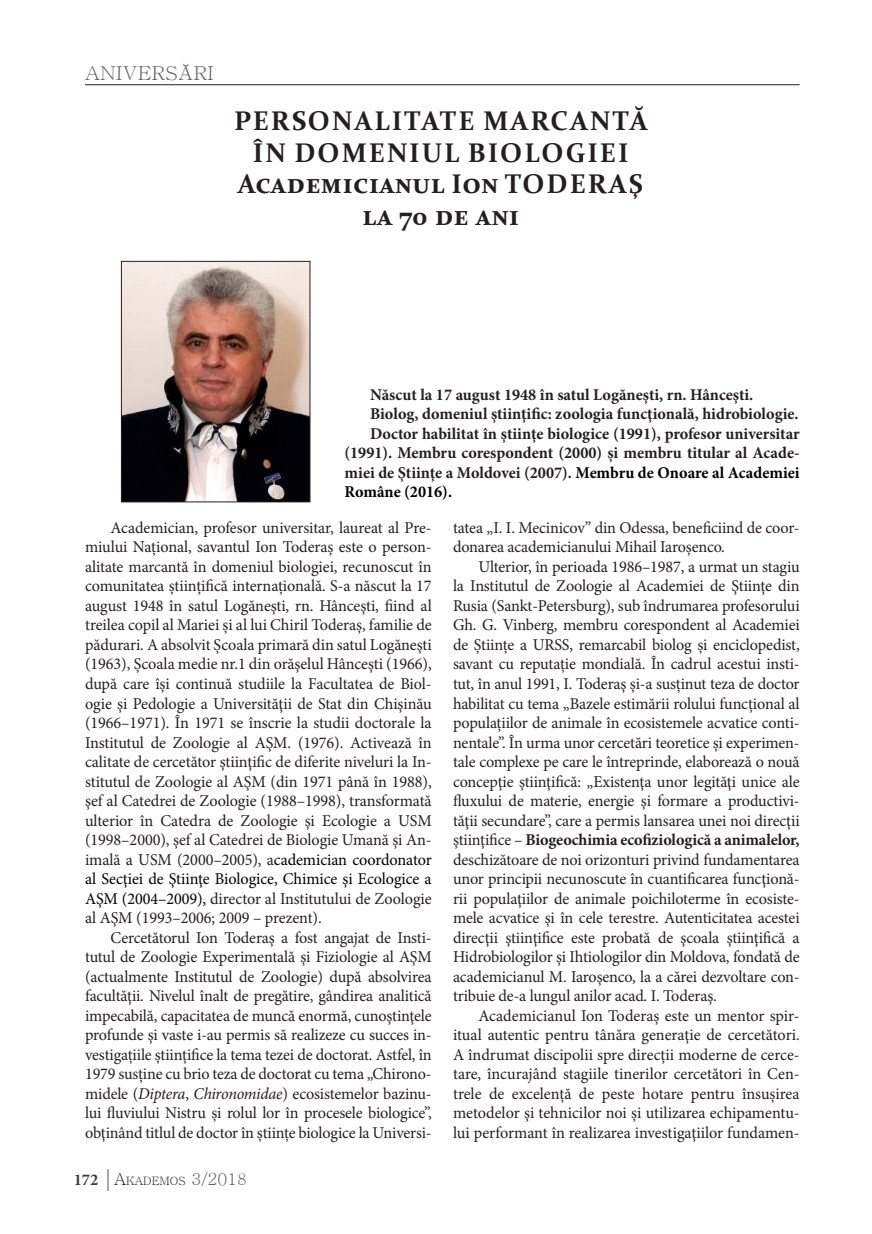
<style>
.page{position:relative;width:872px;height:1234px;background:#fff}
.page>*{position:absolute;margin:0;border:0;box-sizing:border-box;transform-origin:0 0}
.t1{font:700 27px/31.5px "Constantia";letter-spacing:.07em;color:#231f20;text-align:center}
.t2{font:19.2px "Batang";color:#636366;scale:1.06 1}
.t3{font:16.5px/19.5px "Minion Pro";letter-spacing:-.01em;color:#231f20;text-align:justify}
.t4{font:700 16.5px "Minion Pro";color:#231f20}
.t5{font:700 16.5px "Minion Pro";color:#000}
.t6{font:11.55px "Batang";color:#231f20}
.s1{color:#000}
.s2{font-weight:700}
.s3{font-style:italic}
.s4{font-family:"Minion Pro";font-weight:700;font-size:16.5px;color:#3e3e3f}
.s5{font-family:"Garamond";font-size:24px;color:#636366}
.s6{font-size:16.5px}
.s7{font-size:16.5px;color:#636366}
</style>
<div class="page">
<hr style="left:85px;top:84px;width:714px;height:1px;background:#231f20">
<img style="left:123px;top:263px;width:185px;height:237px">
<div style="left:121px;top:261px;width:189px;height:241px;border:1px solid #231f20"></div>
<p class="t2" style="left:85px;top:64px;width:123px">ANIVERSĂRI</p>
<h1 class="t1" style="left:234px;top:104px;width:415px">PERSONALITATE MARCANTĂ<br>ÎN DOMENIUL BIOLOGIEI<br>Academicianul Ion TODERAŞ la 70 de ani</h1>
<p class="t4" style="left:370px;top:382px;width:385px">Născut la 17 august 1948 în satul Logăneşti, rn. Hânceşti.</p>
<p class="t4" style="left:370px;top:402px;width:430px">Biolog, domeniul ştiinţific: zoologia funcţională, hidrobiologie.</p>
<p class="t4" style="left:370px;top:421px;width:431px">Doctor habilitat în ştiinţe biologice (1991), profesor universitar</p>
<p class="t4" style="left:344px;top:441px;width:456px">(1991). Membru corespondent (2000) și membru titular al Acade-</p>
<p class="t4" style="left:344px;top:460px;width:456px">miei de Ştiinţe a Moldovei (2007). <span class="s1">Membru de Onoare al Academiei</span></p>
<p class="t5" style="left:344px;top:480px;width:109px">Române (2016).</p>
<p class="t3" style="left:453px;top:518px;width:348px">tatea „I. I. Mecinicov” din Odessa, beneficiind de coor&shy;donarea academicianului Mihail Iaroșenco.</p>
<p class="t3" style="left:453px;top:557px;width:348px;text-indent:26px">Ulterior, în perioada 1986–1987, a urmat un stagiu la Institutul de Zoologie al Academiei de Ştiinţe din Rusia (Sankt-Petersburg), sub îndrumarea profesorului Gh. G. Vinberg, membru corespondent al Academiei de Științe a URSS, remarcabil biolog și enciclopedist, savant cu reputație mondială. În cadrul acestui insti&shy;tut, în anul 1991, I. Toderaş și-a susținut teza de doctor habilitat cu tema „Bazele estimării rolului funcțional al populațiilor de animale în ecosistemele acvatice conti&shy;nentale”. În urma unor cercetări teoretice și experimen&shy;tale complexe pe care le întreprinde, elaborează o nouă concepţie ştiinţifică: „Existenţa unor legităţi unice ale fluxului de materie, energie şi formare a productivi&shy;tăţii secundare”, care a permis lansarea unei noi direcţii ştiinţifice – <span class="s2">Biogeochimia ecofiziologică a animalelor, </span>deschizătoare de noi orizonturi privind fundamentarea unor principii necunoscute în cuantificarea funcţionă&shy;rii populaţiilor de animale poichiloterme în ecosiste&shy;mele acvatice şi în cele terestre. Autenticitatea acestei direcţii ştiinţifice este probată de şcoala ştiinţifică a Hidrobiologilor şi Ihtiologilor din Moldova, fondată de academicianul M. Iaroşenco, la a cărei dezvoltare con&shy;tribuie de-a lungul anilor acad. I. Toderaş.</p>
<p class="t3" style="left:453px;top:1005px;width:348px;text-indent:26px">Academicianul Ion Toderaș este un mentor spir&shy;itual autentic pentru tânăra generaţie de cercetători.<br>A îndrumat discipolii spre direcții moderne de cerce&shy;tare, încurajând stagiile tinerilor cercetători în Cen&shy;trele de excelență de peste hotare pentru însușirea metodelor şi tehnicilor noi și utilizarea echipamentu&shy;lui performant în realizarea investigaţiilor fundamen-</p>
<p class="t3" style="left:85px;top:518px;width:348px;text-indent:26px">Academician, profesor universitar, laureat al Pre&shy;miului Național, savantul Ion Toderaș este o person&shy;alitate marcantă în domeniul biologiei, recunoscut în comunitatea științifică internațională. S-a născut la 17 august 1948 în satul Logăneşti, rn. Hânceşti, fiind al treilea copil al Mariei și al lui Chiril Toderaș, familie de pădurari. A absolvit Școala primară din satul Logăneşti (1963), Școala medie nr.1 din orăşelul Hânceşti (1966), după care își continuă studiile la Facultatea de Biol&shy;ogie şi Pedologie a Universităţii de Stat din Chişinău (1966–1971). În 1971 se înscrie la studii doctorale la Institutul de Zoologie al AŞM. (1976). Activează în calitate de cercetător ştiinţific de diferite niveluri la In&shy;stitutul de Zoologie al AŞM (din 1971 până în 1988), şef al Catedrei de Zoologie (1988–1998), transformată ulterior în Catedra de Zoologie şi Ecologie a USM (1998–2000), şef al Catedrei de Biologie Umană şi An&shy;imală a USM (2000–2005), a<span class="s1">cademician coordonator al Secţiei de Ştiinţe Biologice, Chimice şi Ecologice a AŞM (2004–2009),</span> director al Institutului de Zoologie al AŞM (1993–2006; 2009 – prezent).</p>
<p class="t3" style="left:85px;top:927px;width:348px;text-indent:26px">Cercetătorul Ion Toderaş a fost angajat de Insti&shy;tutul de Zoologie Experimentală şi Fiziologie al AŞM (actualmente Institutul de Zoologie) după absolvirea facultăţii. Nivelul înalt de pregătire, gândirea analitică impecabilă, capacitatea de muncă enormă, cunoştinţele profunde şi vaste i-au permis să realizeze cu succes in&shy;vestigațiile științifice la tema tezei de doctorat. Astfel, în 1979 susține cu brio teza de doctorat cu tema „Chirono&shy;midele (<span class="s3">Diptera</span>, <span class="s3">Chironomidae</span>) ecosistemelor bazinu&shy;lui fluviului Nistru și rolul lor în procesele biologice”, obţinând titlul de doctor în științe biologice la Universi-</p>
<p class="t6" style="left:74px;top:1175px;width:175px"><span class="s4">172</span> <span class="s5">|</span><span class="s6">A</span>KADEMOS <span class="s7">3/2018</span></p>
</div>
